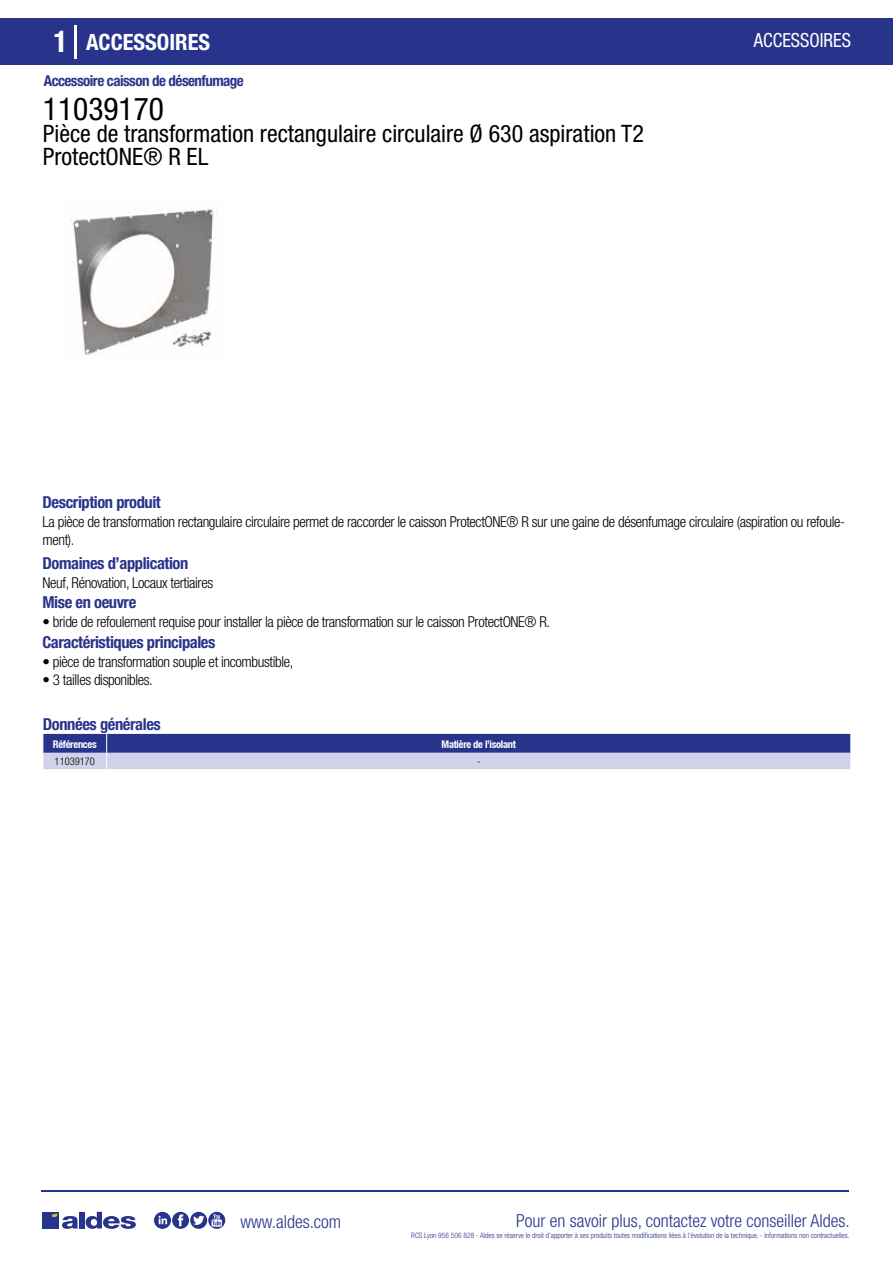
<style>
.page{position:relative;width:893px;height:1263px;background:#fff}
.page>*{position:absolute;margin:0;border:0;box-sizing:border-box;transform-origin:0 0}
.t1{font:condensed 31.5px "Helvetica Neue LT Std";color:#000}
.t2{font:condensed 24px/22.5px "Helvetica Neue LT Std";color:#000}
.t3{font:700 condensed 22.5px "Helvetica Neue LT Std";color:#fff}
.t4{font:condensed 19.5px "Helvetica Neue LT Std";color:#fff;scale:.95 1}
.t5{font:300 condensed 18px "Helvetica Neue";color:#28348b}
.t6{font:700 condensed 16.5px "Helvetica Neue LT Std";letter-spacing:-.025em;color:#28348b}
.t7{font:300 condensed 15px/18px "Helvetica Neue LT Std";letter-spacing:-.025em;color:#000}
.t8{font:700 condensed 15px "Helvetica Neue LT Std";letter-spacing:-.035em;color:#28348b}
.t9{font:700 condensed 10.5px "Helvetica Neue";letter-spacing:-.03em;color:#fff}
.t10{font:300 condensed 10.5px "Helvetica Neue";color:#000}
.t11{font:300 condensed 7.5px "Helvetica Neue";color:#28348b}
.s1{font-size:30px}
</style>
<div class="page">
<div style="left:0;top:18px;width:893px;height:46px;background:#28348b"></div>
<hr style="left:74px;top:25px;width:2px;height:33px;background:#fff">
<img style="left:71px;top:209px;width:146px;height:146px">
<svg style="left:43px;top:734px;width:808px;height:35px;background:#777db7"></svg>
<hr style="left:41px;top:1190px;width:808px;height:1px;background:#28348b">
<svg style="left:154px;top:1212px;width:71px;height:17px"></svg>
<div style="left:42px;top:1212px;width:17px;height:16px;background:#28348b"></div>
<div style="left:79px;top:1212px;width:5px;height:16px;background:#28348b"></div>
<svg style="left:86px;top:1212px;width:50px;height:17px"></svg>
<svg style="left:52px;top:1213px;width:26px;height:16px"></svg>
<h3 class="t3" style="left:54px;top:28px;width:158px"><span class="s1">1</span> ACCESSOIRES</h3>
<h3 class="t4" style="left:754px;top:29px;width:104px">ACCESSOIRES</h3>
<p class="t8" style="left:44px;top:71px;width:201px">Accessoire caisson de désenfumage</p>
<h1 class="t1" style="left:43px;top:91px;width:122px">11039170</h1>
<h2 class="t2" style="left:43px;top:123px;width:602px">Pièce de transformation rectangulaire circulaire Ø 630 aspiration T2<br>ProtectONE® R EL</h2>
<p class="t6" style="left:43px;top:492px;width:120px">Description produit</p>
<p class="t7" style="left:43px;top:513px;width:804px">La pièce de transformation rectangulaire circulaire permet de raccorder le caisson ProtectONE® R sur une gaine de désenfumage circulaire (aspiration ou refoule&shy;ment).</p>
<p class="t7" style="left:43px;top:573px;width:172px">Neuf, Rénovation, Locaux tertiaires</p>
<p class="t7" style="left:43px;top:613px;width:509px">• bride de refoulement requise pour installer la pièce de transformation sur le caisson ProtectONE® R.</p>
<p class="t6" style="left:43px;top:553px;width:147px">Domaines d’application</p>
<p class="t6" style="left:43px;top:592px;width:95px">Mise en oeuvre</p>
<p class="t6" style="left:43px;top:632px;width:174px">Caractéristiques principales</p>
<p class="t7" style="left:43px;top:652px;width:252px">• pièce de transformation souple et incombustible,</p>
<p class="t7" style="left:43px;top:670px;width:112px">• 3 tailles disponibles.</p>
<p class="t6" style="left:43px;top:714px;width:119px">Données générales</p>
<p class="t9" style="left:53px;top:738px;width:45px">Références</p>
<p class="t9" style="left:442px;top:738px;width:76px">Matière de l’isolant</p>
<p class="t10" style="left:55px;top:755px;width:42px">11039170</p>
<p class="t10" style="left:477px;top:755px;width:5px">-</p>
<p class="t5" style="left:240px;top:1211px;width:102px">www.aldes.com</p>
<p class="t5" style="left:516px;top:1211px;width:335px">Pour en savoir plus, contactez votre conseiller Aldes.</p>
<p class="t11" style="left:411px;top:1230px;width:440px">RCS Lyon 956 506 828 - Aldes se réserve le droit d’apporter à ses produits toutes modifications liées à l’évolution de la technique. - Informations non contractuelles.</p>
</div>
